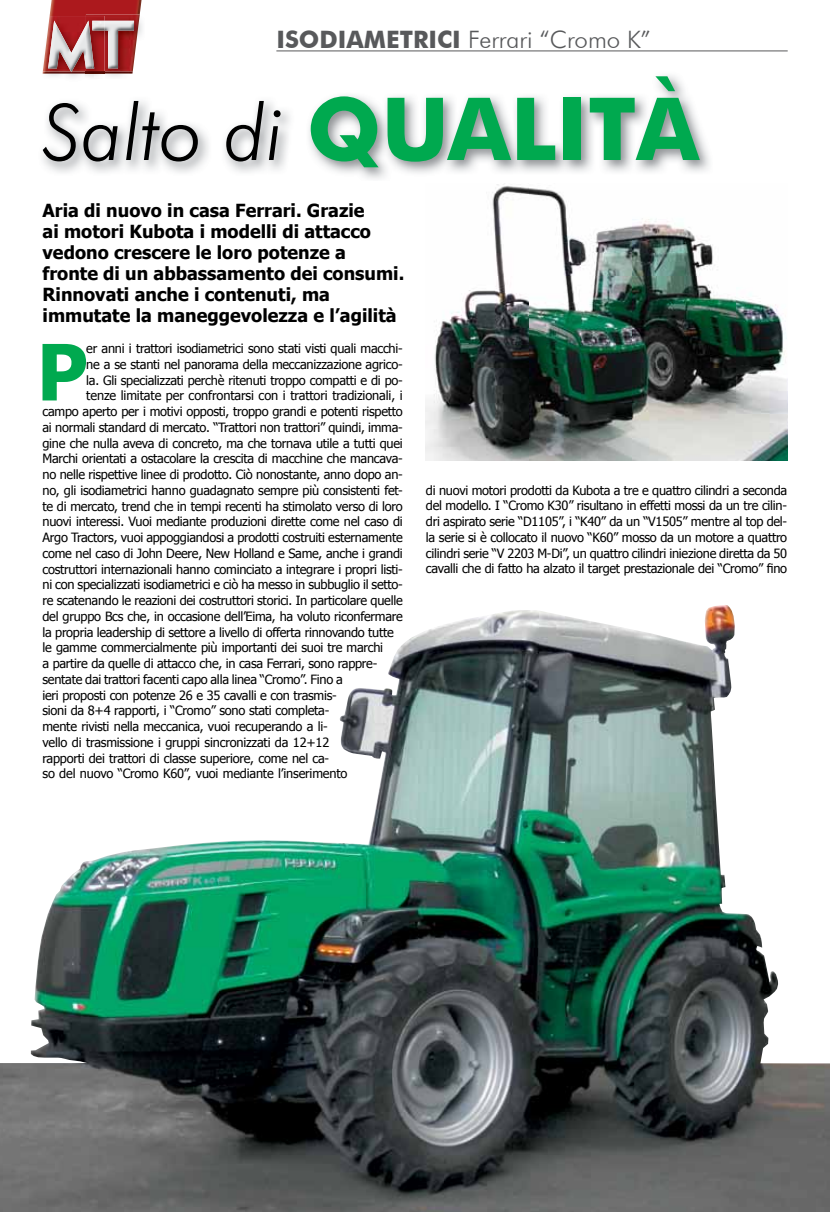
<style>
.page{position:relative;width:830px;height:1212px;background:#fff}
.page>*{position:absolute;margin:0;border:0;box-sizing:border-box;transform-origin:0 0}
.t1{font:italic 300 78px "Futura BT";color:#000}
.t2{font:700 77.7px "Tahoma";color:#00a94f}
.t3{font:300 24px "Futura BT";color:#58595b}
.t4{font:700 18px/21px "Tahoma";color:#000}
.t5{font:12.75px/15.8px "Tahoma";letter-spacing:-.02em;color:#000;text-align:justify}
.s1{font-weight:700}
.s2{font-weight:700;font-style:normal;font-size:87px;color:#00a94f}
</style>
<div class="page">
<img style="left:42px;top:75px;width:668px;height:104px">
<img style="left:50px;top:0;width:91px;height:16px">
<img style="left:42px;top:71px;width:62px;height:11px">
<img style="left:43px;top:16px;width:43px;height:58px">
<img style="left:48px;top:21px;width:38px;height:50px">
<img style="left:140px;top:14px;width:2px;height:21px">
<img style="left:104px;top:74px;width:41px;height:5px">
<img style="left:86px;top:14px;width:54px;height:57px">
<img style="left:104px;top:71px;width:29px;height:3px">
<img style="left:86px;top:16px;width:18px;height:63px">
<svg style="left:92px;top:52px;width:2px;height:17px"></svg>
<img style="left:86px;top:21px;width:6px;height:48px">
<img style="left:104px;top:21px;width:30px;height:47px">
<svg style="left:92px;top:21px;width:12px;height:10px"></svg>
<hr style="left:276px;top:51px;width:511px;height:1px;background:#58595b">
<img style="left:425px;top:184px;width:361px;height:277px">
<img style="left:0;top:605px;width:829px;height:607px">
<p class="t3" style="left:276px;top:25px;width:376px"><span class="s1">ISODIAMETRICI</span> Ferrari “Cromo K”</p>
<p class="t1" style="left:43px;top:85px;width:657px">Salto di <span class="s2">QUALITÀ</span></p>
<p class="t4" style="left:43px;top:198px;width:363px">Aria di nuovo in casa Ferrari. Grazie<br>ai motori Kubota i modelli di attacco vedono crescere le loro potenze a fronte di un abbassamento dei consumi.<br>Rinnovati anche i contenuti, ma immutate la maneggevolezza e l’agilità</p>
<p class="t2" style="left:37px;top:318px;width:53px">P</p>
<p class="t5" style="left:86px;top:340px;width:318px">er anni i trattori isodiametrici sono stati visti quali macchi-</p>
<p class="t5" style="left:86px;top:356px;width:318px">ne a se stanti nel panorama della meccanizzazione agrico-</p>
<p class="t5" style="left:86px;top:372px;width:318px">la. Gli specializzati perchè ritenuti troppo compatti e di po-</p>
<p class="t5" style="left:86px;top:387px;width:318px">tenze limitate per confrontarsi con i trattori tradizionali, i</p>
<p class="t5" style="left:42px;top:403px;width:361px">campo aperto per i motivi opposti, troppo grandi e potenti rispetto</p>
<p class="t5" style="left:42px;top:419px;width:361px">ai normali standard di mercato. “Trattori non trattori” quindi, imma-</p>
<p class="t5" style="left:42px;top:435px;width:361px">gine che nulla aveva di concreto, ma che tornava utile a tutti quei</p>
<p class="t5" style="left:42px;top:450px;width:361px">Marchi orientati a ostacolare la crescita di macchine che mancava-</p>
<p class="t5" style="left:42px;top:466px;width:361px">no nelle rispettive linee di prodotto. Ciò nonostante, anno dopo an-</p>
<p class="t5" style="left:42px;top:482px;width:361px">no, gli isodiametrici hanno guadagnato sempre più consistenti fet-</p>
<p class="t5" style="left:42px;top:498px;width:361px">te di mercato, trend che in tempi recenti ha stimolato verso di loro</p>
<p class="t5" style="left:42px;top:513px;width:361px">nuovi interessi. Vuoi mediante produzioni dirette come nel caso di</p>
<p class="t5" style="left:42px;top:529px;width:361px">Argo Tractors, vuoi appoggiandosi a prodotti costruiti esternamente</p>
<p class="t5" style="left:42px;top:545px;width:361px">come nel caso di John Deere, New Holland e Same, anche i grandi</p>
<p class="t5" style="left:42px;top:561px;width:361px">costruttori internazionali hanno cominciato a integrare i propri listi-</p>
<p class="t5" style="left:42px;top:576px;width:361px">ni con specializzati isodiametrici e ciò ha messo in subbuglio il setto-</p>
<p class="t5" style="left:42px;top:592px;width:361px">re scatenando le reazioni dei costruttori storici. In particolare quelle</p>
<p class="t5" style="left:42px;top:608px;width:361px">del gruppo Bcs che, in occasione dell’Eima, ha voluto riconfermare</p>
<p class="t5" style="left:42px;top:624px;width:352px">la propria leadership di settore a livello di offerta rinnovando tutte</p>
<p class="t5" style="left:42px;top:639px;width:342px">le gamme commercialmente più importanti dei suoi tre marchi</p>
<p class="t5" style="left:42px;top:655px;width:336px">a partire da quelle di attacco che, in casa Ferrari, sono rappre-</p>
<p class="t5" style="left:42px;top:671px;width:301px">sentate dai trattori facenti capo alla linea “Cromo”. Fino a</p>
<p class="t5" style="left:42px;top:686px;width:295px">ieri proposti con potenze 26 e 35 cavalli e con trasmis-</p>
<p class="t5" style="left:42px;top:702px;width:288px">sioni da 8+4 rapporti, i “Cromo” sono stati completa-</p>
<p class="t5" style="left:42px;top:718px;width:286px">mente rivisti nella meccanica, vuoi recuperando a li-</p>
<p class="t5" style="left:42px;top:734px;width:288px">vello di trasmissione i gruppi sincronizzati da 12+12</p>
<p class="t5" style="left:42px;top:749px;width:288px">rapporti dei trattori di classe superiore, come nel ca-</p>
<p class="t5" style="left:42px;top:765px;width:306px">so del nuovo “Cromo K60”, vuoi mediante l’inserimento</p>
<p class="t5" style="left:425px;top:481px;width:362px">di nuovi motori prodotti da Kubota a tre e quattro cilindri a seconda del modello. I “Cromo K30” risultano in effetti mossi da un tre cilin&shy;dri aspirato serie “D1105”, i “K40” da un “V1505” mentre al top del&shy;la serie si è collocato il nuovo “K60” mosso da un motore a quattro cilindri serie “V 2203 M-Di”, un quattro cilindri iniezione diretta da 50 cavalli che di fatto ha alzato il target prestazionale dei “Cromo” fino</p>
</div>
